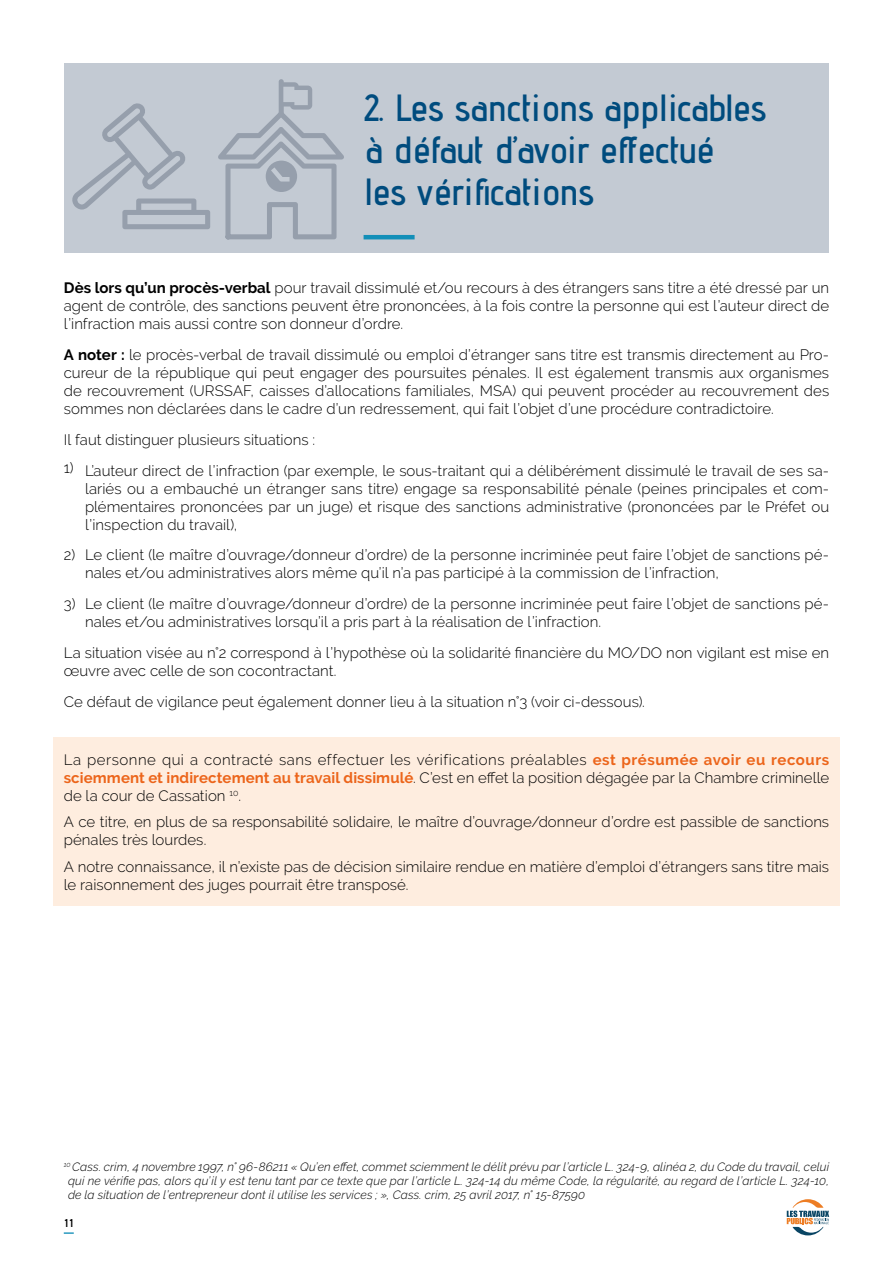
<style>
.page{position:relative;width:893px;height:1263px;background:#fff}
.page>*{position:absolute;margin:0;border:0;box-sizing:border-box;transform-origin:0 0}
.t1{font:600 37.65px/42px "Advent Pro";color:#004c7e}
.t2{font:300 15px/18px "Raleway";letter-spacing:.005em;color:#000}
.t3{font:italic 300 12px/14.4px "Raleway";letter-spacing:.01em;color:#000;text-align:justify}
.t4{font:700 11.25px "Advent Pro";color:#000}
.s1{font-weight:700}
.s2{font-weight:700;color:#ec651b}
</style>
<div class="page">
<div style="left:65px;top:64px;width:764px;height:189px;background:#c3cad3"></div>
<div style="left:53px;top:737px;width:787px;height:169px;background:#feeddf"></div>
<hr style="left:364px;top:235px;width:51px;height:4px;background:#138fb8">
<svg style="left:787px;top:1199px;width:42px;height:36px"></svg>
<svg style="left:64px;top:1232px;width:10px;height:2px"></svg>
<svg style="left:72px;top:103px;width:138px;height:126px"></svg>
<svg style="left:218px;top:79px;width:126px;height:161px"></svg>
<h1 class="t1" style="left:364px;top:86px;width:404px">2. Les sanctions applicables à défaut d’avoir effectué<br>les vérifications</h1>
<p class="t2" style="left:64px;top:279px;width:767px;text-align:justify"><span class="s1">Dès lors qu’un procès-verbal</span> pour travail dissimulé et/ou recours à des étrangers sans titre a été dressé par un agent de contrôle, des sanctions peuvent être prononcées, à la fois contre la personne qui est l’auteur direct de l’infraction mais aussi contre son donneur d’ordre.</p>
<p class="t2" style="left:64px;top:346px;width:767px;text-align:justify"><span class="s1">A noter :</span> le procès-verbal de travail dissimulé ou emploi d’étranger sans titre est transmis directement au Pro&shy;cureur de la république qui peut engager des poursuites pénales. Il est également transmis aux organismes de recouvrement (URSSAF, caisses d’allocations familiales, MSA) qui peuvent procéder au recouvrement des sommes non déclarées dans le cadre d’un redressement, qui fait l’objet d’une procédure contradictoire.</p>
<p class="t2" style="left:64px;top:430px;width:253px">Il faut distinguer plusieurs situations :</p>
<p class="t2" style="left:85px;top:461px;width:746px;text-align:justify;text-indent:-21px">1) L’auteur direct de l’infraction (par exemple, le sous-traitant qui a délibérément dissimulé le travail de ses sa&shy;lariés ou a embauché un étranger sans titre) engage sa responsabilité pénale (peines principales et com&shy;plémentaires prononcées par un juge) et risque des sanctions administrative (prononcées par le Préfet ou l’inspection du travail),</p>
<p class="t2" style="left:85px;top:546px;width:746px;text-indent:-21px">2) Le client (le maître d’ouvrage/donneur d’ordre) de la personne incriminée peut faire l’objet de sanctions pé&shy;nales et/ou administratives alors même qu’il n’a pas participé à la commission de l’infraction,</p>
<p class="t2" style="left:85px;top:595px;width:746px;text-indent:-21px">3) Le client (le maître d’ouvrage/donneur d’ordre) de la personne incriminée peut faire l’objet de sanctions pé&shy;nales et/ou administratives lorsqu’il a pris part à la réalisation de l’infraction.</p>
<p class="t2" style="left:64px;top:643px;width:767px">La situation visée au n°2 correspond à l’hypothèse où la solidarité financière du MO/DO non vigilant est mise en œuvre avec celle de son cocontractant.</p>
<p class="t2" style="left:64px;top:692px;width:583px">Ce défaut de vigilance peut également donner lieu à la situation n°3 (voir ci-dessous).</p>
<p class="t2" style="left:64px;top:750px;width:767px;text-align:justify">La personne qui a contracté sans effectuer les vérifications préalables <span class="s2">est présumée avoir eu recours sciemment et indirectement au travail dissimulé</span>. C’est en effet la position dégagée par la Chambre criminelle de la cour de Cassation <sup>10</sup>.</p>
<p class="t2" style="left:64px;top:813px;width:767px">A ce titre, en plus de sa responsabilité solidaire, le maître d’ouvrage/donneur d’ordre est passible de sanctions pénales très lourdes.</p>
<p class="t2" style="left:64px;top:857px;width:767px">A notre connaissance, il n’existe pas de décision similaire rendue en matière d’emploi d’étrangers sans titre mais le raisonnement des juges pourrait être transposé.</p>
<p class="t3" style="left:68px;top:1159px;width:763px;text-indent:-4px"><sup>10</sup> Cass. crim, 4 novembre 1997, n° 96-86211 « Qu’en effet, commet sciemment le délit prévu par l’article L. 324-9, alinéa 2, du Code du travail, celui qui ne vérifie pas, alors qu’il y est tenu tant par ce texte que par l’article L. 324-14 du même Code, la régularité, au regard de l’article L. 324-10, de la situation de l’entrepreneur dont il utilise les services ; », Cass. crim, 25 avril 2017, n° 15-87590</p>
<p class="t4" style="left:65px;top:1216px;width:9px">11</p>
</div>
